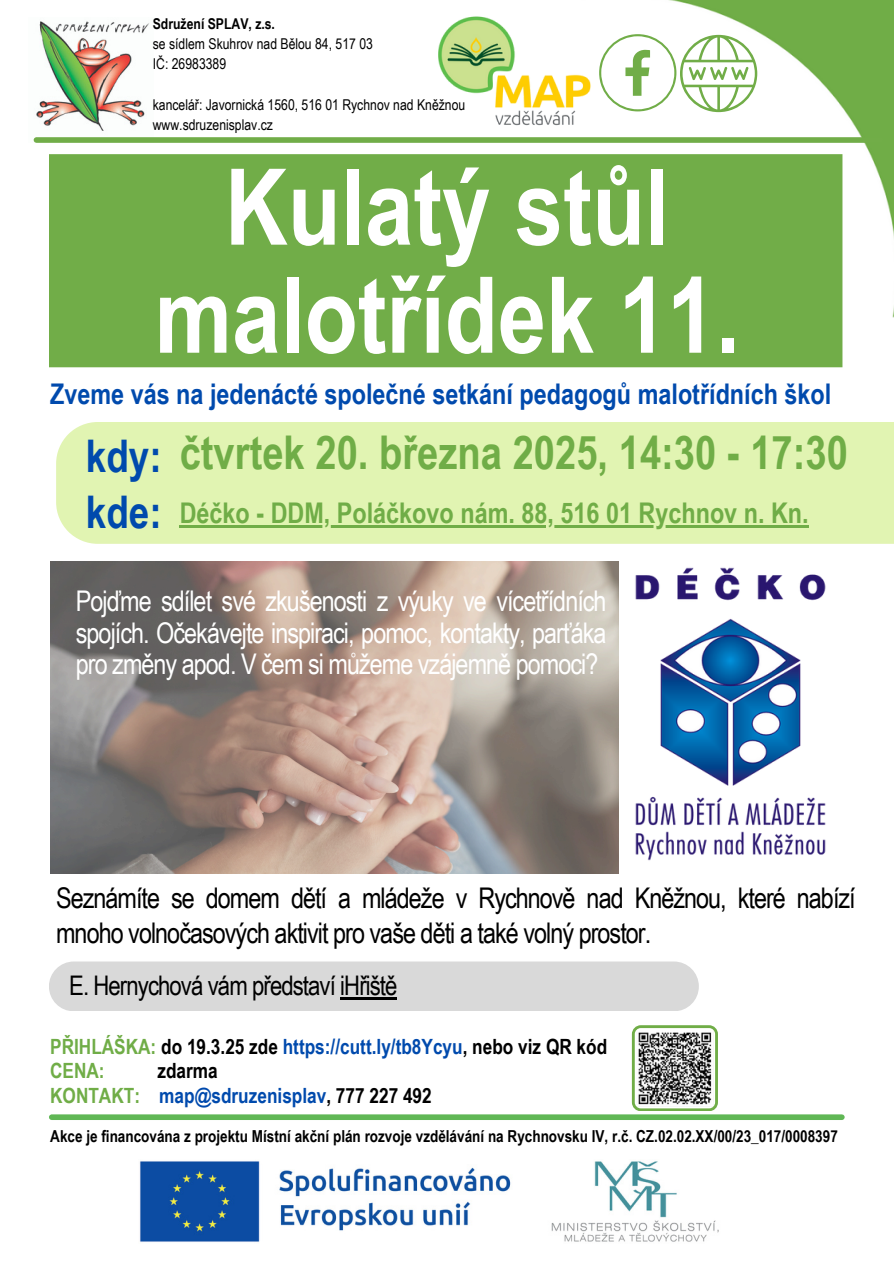
<style>
.page{position:relative;width:894px;height:1264px;background:#fff}
.page>*{position:absolute;margin:0;border:0;box-sizing:border-box;transform-origin:0 0}
.t1{font:700 105.9px/108px "Arial Narrow";color:#fff;text-align:center}
.t2{font:700 46.5px "Arial Narrow";color:#70ad47}
.t3{font:700 45px "Arial Narrow";color:#004aad}
.t4{font:28.5px/31.5px "Arial Narrow";letter-spacing:-.035em;color:#fff;text-align:justify}
.t5{font:28.5px/34.8px "Arial Narrow";letter-spacing:-.035em;color:#000}
.t6{font:700 28.5px "Arial Narrow";color:#004aad}
.t7{font:700 28.5px "Arial Narrow";color:#70ad47}
.t8{font:27px "Arial Narrow";letter-spacing:-.035em;color:#000}
.t9{font:700 21px/24.8px "Arial Narrow";color:#000}
.t10{font:700 21px/24.8px "Arial Narrow";color:#004aad}
.t11{font:700 16.5px "Arial Narrow";color:#000}
.t12{font:14.85px "Arial Narrow";color:#000}
.t13{font:700 14.85px "Arial Narrow";color:#000}
.s1{font-size:45px;color:#004aad}
.s2{color:#70ad47}
.s3{color:#004aad}
.s4{color:#000}
</style>
<div class="page">
<img style="left:669px;top:0;width:224px;height:317px">
<div style="left:52px;top:1114px;width:789px;height:5px;background:#60b755"></div>
<img style="left:33px;top:21px;width:116px;height:121px">
<div style="left:36px;top:137px;width:844px;height:6px;background:#71ad48"></div>
<img style="left:438px;top:16px;width:153px;height:110px">
<div style="left:49px;top:154px;width:793px;height:213px;background:#71ad48"></div>
<img style="left:139px;top:1161px;width:580px;height:81px">
<div style="left:49px;top:961px;width:649px;height:50px;background:#d9d9d9;border-radius:25px"></div>
<hr style="left:340px;top:997px;width:56px;height:2px;background:#000">
<svg style="left:599px;top:34px;width:158px;height:78px"></svg>
<svg style="left:631px;top:1025px;width:86px;height:85px"></svg>
<img style="left:618px;top:561px;width:208px;height:307px">
<div style="left:56px;top:422px;width:837px;height:122px;background:#e1f4b2"></div>
<hr style="left:180px;top:525px;width:628px;height:2px;background:#70ad47">
<img style="left:51px;top:562px;width:567px;height:311px">
<p class="t13" style="left:153px;top:15px;width:124px">Sdružení SPLAV, z.s.</p>
<p class="t12" style="left:153px;top:35px;width:221px">se sídlem Skuhrov nad Bělou 84, 517 03</p>
<p class="t12" style="left:153px;top:55px;width:75px">IČ: 26983389</p>
<p class="t12" style="left:153px;top:96px;width:314px">kancelář: Javornická 1560, 516 01 Rychnov nad Kněžnou</p>
<p class="t12" style="left:153px;top:116px;width:122px">www.sdruzenisplav.cz</p>
<h1 class="t1" style="left:155px;top:152px;width:586px">Kulatý stůl malotřídek 11.</h1>
<p class="t6" style="left:50px;top:378px;width:782px">Zveme vás na jedenácté společné setkání pedagogů malotřídních škol</p>
<p class="t2" style="left:86px;top:426px;width:763px"><span class="s1">kdy:</span> čtvrtek 20. března 2025, 14:30 - 17:30</p>
<p class="t3" style="left:86px;top:486px;width:77px">kde:</p>
<p class="t7" style="left:180px;top:496px;width:630px">Déčko - DDM, Poláčkovo nám. 88, 516 01 Rychnov n. Kn.</p>
<h3 class="t4" style="left:76px;top:585px;width:532px">Pojďme sdílet své zkušenosti z výuky ve vícetřídních spojích. Očekávejte inspiraci, pomoc, kontakty, parťáka pro změny apod. V čem si můžeme vzájemně pomoci?</h3>
<h2 class="t5" style="left:56px;top:880px;width:800px">Seznámíte se domem dětí a mládeže v Rychnově nad Kněžnou, které nabízí mnoho volnočasových aktivit pro vaše děti a také volný prostor.</h2>
<p class="t8" style="left:69px;top:969px;width:330px">E. Hernychová vám představí iHřiště</p>
<h2 class="t9" style="left:50px;top:1033px;width:558px"><span class="s2">PŘIHLÁŠKA:</span> do 19.3.25 zde <span class="s3">https://cutt.ly/tb8Ycyu</span>, nebo viz QR kód<br><span class="s2">CENA:</span></h2>
<h2 class="t10" style="left:50px;top:1058px;width:383px;text-indent:107px"><span class="s4">zdarma<br></span><span class="s2">KONTAKT:</span> map@sdruzenisplav<span class="s4">, 777 227 492</span></h2>
<h2 class="t11" style="left:50px;top:1126px;width:788px">Akce je financována z projektu Místní akční plán rozvoje vzdělávání na Rychnovsku IV, r.č. CZ.02.02.XX/00/23_017/0008397</h2>
</div>
